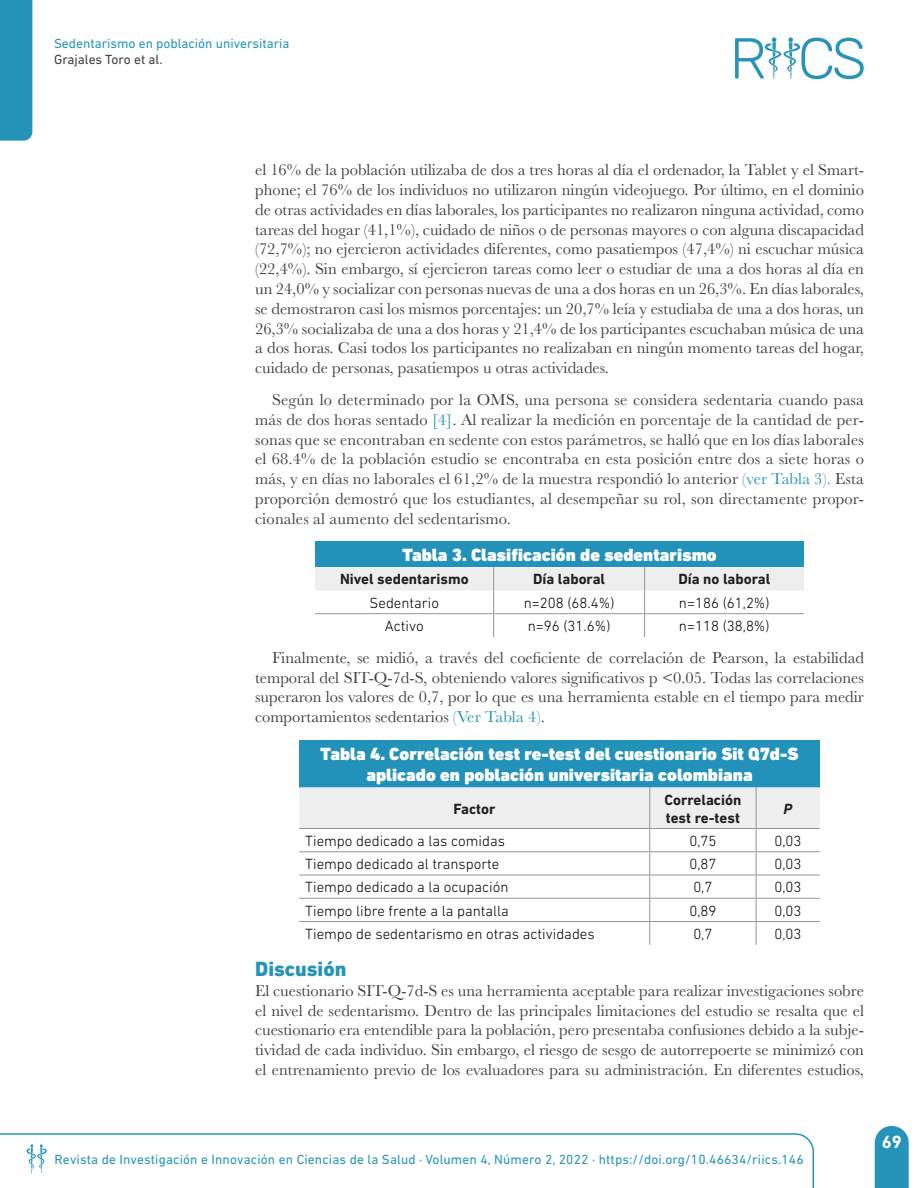
<style>
.page{position:relative;width:918px;height:1188px;background:#fff}
.page>*{position:absolute;margin:0;border:0;box-sizing:border-box;transform-origin:0 0}
.t1{font:800 21px "DIN Next LT Pro";color:#2694b9}
.t2{font:900 18px/21.6px "DIN Next LT Pro";color:#fff;text-align:center}
.t3{font:700 18px "DIN Next LT Pro";color:#fff}
.t4{font:16.5px/19.8px "Baskerville";color:#3e3e3f;text-align:justify}
.t5{font:300 15px "DIN Next LT Pro";color:#000001}
.First_Paragraph{font:700 15px/18px "DIN Next LT Pro";color:#231f20}
.First_Paragraph-2{font:italic 700 15px "DIN Next LT Pro";color:#231f20}
.t6{font:13.5px "DIN Next LT Pro";letter-spacing:.01em;color:#2694b9}
.t7{font:13.5px "DIN Next LT Pro";color:#3e3e3f}
.s1{color:#2694b9}
</style>
<div class="page">
<svg style="left:875px;top:1126px;width:34px;height:62px;background:#339abd"></svg>
<div style="left:0;top:0;width:32px;height:141px;background:#2694b9"></div>
<svg style="left:735px;top:37px;width:129px;height:42px"></svg>
<svg style="left:0;top:1133px;width:814px;height:55px"></svg>
<div style="left:315px;top:542px;width:489px;height:25px;background:#2292bb"></div>
<svg style="left:315px;top:567px;width:489px;height:70px"></svg>
<div style="left:299px;top:740px;width:521px;height:47px;background:#2292bb"></div>
<svg style="left:299px;top:787px;width:521px;height:158px"></svg>
<p class="t6" style="left:54px;top:35px;width:237px">Sedentarismo en población universitaria</p>
<p class="t7" style="left:54px;top:51px;width:110px">Grajales Toro et al.</p>
<p class="t4" style="left:255px;top:160px;width:610px">el 16% de la población utilizaba de dos a tres horas al día el ordenador, la Tablet y el Smart&shy;phone; el 76% de los individuos no utilizaron ningún videojuego. Por último, en el dominio de otras actividades en días laborales, los participantes no realizaron ninguna actividad, como tareas del hogar (41,1%), cuidado de niños o de personas mayores o con alguna discapacidad (72,7%); no ejercieron actividades diferentes, como pasatiempos (47,4%) ni escuchar música (22,4%). Sin embargo, sí ejercieron tareas como leer o estudiar de una a dos horas al día en un 24,0% y socializar con personas nuevas de una a dos horas en un 26,3%. En días laborales, se demostraron casi los mismos porcentajes: un 20,7% leía y estudiaba de una a dos horas, un 26,3% socializaba de una a dos horas y 21,4% de los participantes escuchaban música de una a dos horas. Casi todos los participantes no realizaban en ningún momento tareas del hogar, cuidado de personas, pasatiempos u otras actividades.</p>
<p class="t4" style="left:255px;top:390px;width:610px;text-indent:17px">Según lo determinado por la OMS, una persona se considera sedentaria cuando pasa más de dos horas sentado <span class="s1">[4]</span>. Al realizar la medición en porcentaje de la cantidad de per&shy;sonas que se encontraban en sedente con estos parámetros, se halló que en los días laborales el 68.4% de la población estudio se encontraba en esta posición entre dos a siete horas o más, y en días no laborales el 61,2% de la muestra respondió lo anterior <span class="s1">(ver Tabla 3).</span> Esta proporción demostró que los estudiantes, al desempeñar su rol, son directamente propor&shy;cionales al aumento del sedentarismo.</p>
<p class="t2" style="left:402px;top:544px;width:316px">Tabla 3. Clasificación de sedentarismo</p>
<p class="First_Paragraph" style="left:340px;top:570px;width:130px">Nivel sedentarismo</p>
<p class="First_Paragraph" style="left:533px;top:570px;width:74px">Día laboral</p>
<p class="First_Paragraph" style="left:678px;top:570px;width:93px">Día no laboral</p>
<p class="t5" style="left:370px;top:594px;width:71px">Sedentario</p>
<p class="t5" style="left:524px;top:594px;width:92px">n=208 (68.4%)</p>
<p class="t5" style="left:679px;top:594px;width:92px">n=186 (61,2%)</p>
<p class="t5" style="left:385px;top:617px;width:40px">Activo</p>
<p class="t5" style="left:528px;top:617px;width:84px">n=96 (31.6%)</p>
<p class="t5" style="left:679px;top:617px;width:92px">n=118 (38,8%)</p>
<p class="t4" style="left:255px;top:648px;width:610px;text-indent:17px">Finalmente, se midió, a través del coeficiente de correlación de Pearson, la estabilidad temporal del SIT-Q-7d-S, obteniendo valores significativos p &lt;0.05. Todas las correlaciones superaron los valores de 0,7, por lo que es una herramienta estable en el tiempo para medir comportamientos sedentarios <span class="s1">(Ver Tabla 4)</span>.</p>
<p class="t2" style="left:321px;top:743px;width:479px">Tabla 4. Correlación test re-test del cuestionario Sit Q7d-S aplicado en población universitaria colombiana</p>
<p class="First_Paragraph" style="left:453px;top:799px;width:44px">Factor</p>
<p class="First_Paragraph" style="left:664px;top:790px;width:78px">Correlación test re-test</p>
<p class="First_Paragraph-2" style="left:784px;top:800px;width:10px">P</p>
<p class="t5" style="left:305px;top:832px;width:201px">Tiempo dedicado a las comidas</p>
<p class="t5" style="left:689px;top:832px;width:29px">0,75</p>
<p class="t5" style="left:774px;top:832px;width:29px">0,03</p>
<p class="t5" style="left:305px;top:855px;width:196px">Tiempo dedicado al transporte</p>
<p class="t5" style="left:689px;top:855px;width:29px">0,87</p>
<p class="t5" style="left:774px;top:855px;width:29px">0,03</p>
<p class="t5" style="left:305px;top:879px;width:205px">Tiempo dedicado a la ocupación</p>
<p class="t5" style="left:693px;top:879px;width:21px">0,7</p>
<p class="t5" style="left:774px;top:879px;width:29px">0,03</p>
<p class="t5" style="left:305px;top:902px;width:205px">Tiempo libre frente a la pantalla</p>
<p class="t5" style="left:689px;top:902px;width:29px">0,89</p>
<p class="t5" style="left:774px;top:902px;width:29px">0,03</p>
<p class="t5" style="left:305px;top:925px;width:291px">Tiempo de sedentarismo en otras actividades</p>
<p class="t5" style="left:693px;top:925px;width:21px">0,7</p>
<p class="t5" style="left:774px;top:925px;width:29px">0,03</p>
<p class="t1" style="left:255px;top:956px;width:93px">Discusión</p>
<p class="t4" style="left:255px;top:981px;width:610px">El cuestionario SIT-Q-7d-S es una herramienta aceptable para realizar investigaciones sobre el nivel de sedentarismo. Dentro de las principales limitaciones del estudio se resalta que el cuestionario era entendible para la población, pero presentaba confusiones debido a la subje&shy;tividad de cada individuo. Sin embargo, el riesgo de sesgo de autorrepoerte se minimizó con el entrenamiento previo de los evaluadores para su administración. En diferentes estudios,</p>
<p class="t6" style="left:55px;top:1152px;width:751px">Revista de Investigación e Innovación en Ciencias de la Salud · Volumen 4, Número 2, 2022 · https://doi.org/10.46634/riics.146</p>
<p class="t3" style="left:882px;top:1131px;width:22px">69</p>
</div>
